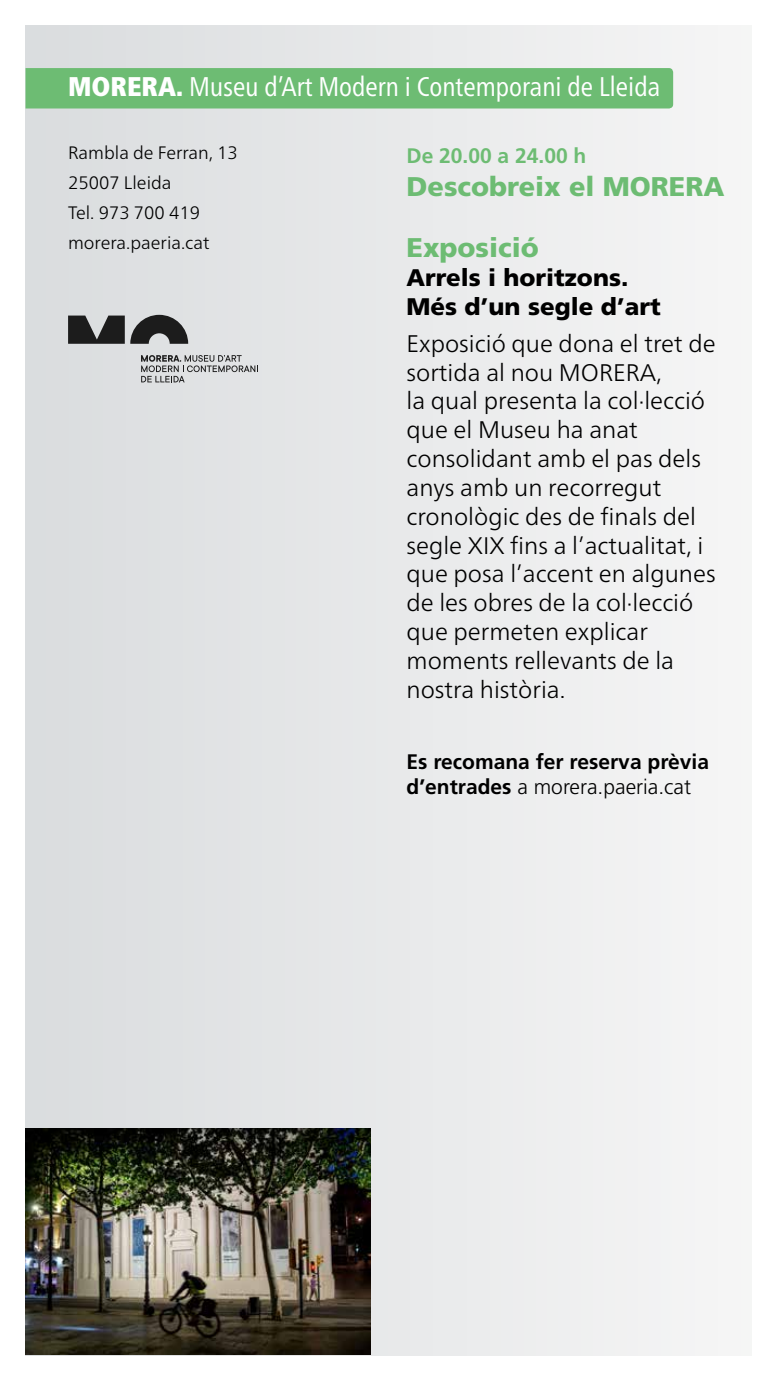
<style>
.page{position:relative;width:777px;height:1381px;background:#fff}
.page>*{position:absolute;margin:0;border:0;box-sizing:border-box;transform-origin:0 0}
.t1{font:condensed 27px "Frutiger Neue LTCYR";color:#fff}
.t2{font:900 27px "Frutiger LT Std";color:#6dbc73}
.t3{font:300 24px/28.8px "Frutiger Neue LTCYR";color:#000}
.t4{font:900 24px/28.8px "Frutiger LT Std";color:#000}
.t5{font:700 21px/25.2px "Frutiger LT Std";color:#000}
.t6{font:700 21px "Frutiger LT Std";color:#6dbc73}
.t7{font:300 18px/30px "Frutiger Neue LTCYR";color:#000}
.s1{font-family:"Frutiger LT Std";font-weight:900}
.s2{font-weight:300}
</style>
<div class="page">
<div style="left:26px;top:26px;width:725px;height:1329px;background:linear-gradient(to right,#d9dcde,#f6f5f5)"></div>
<svg style="left:68px;top:315px;width:120px;height:29px;background:#545555"></svg>
<svg style="left:141px;top:355px;width:117px;height:27px;background:#b6b7b8"></svg>
<img style="left:26px;top:1127px;width:344px;height:227px">
<div style="left:26px;top:68px;width:647px;height:40px;background:#6dbc73"></div>
<p class="t1" style="left:68px;top:71px;width:593px"><span class="s1">MORERA.</span> Museu d’Art Modern i Contemporani de Lleida</p>
<p class="t7" style="left:68px;top:137px;width:171px">Rambla de Ferran, 13<br>25007 Lleida<br>Tel. 973 700 419 morera.paeria.cat</p>
<p class="t6" style="left:406px;top:144px;width:181px">De 20.00 a 24.00 h</p>
<p class="t2" style="left:406px;top:170px;width:319px">Descobreix el MORERA</p>
<p class="t2" style="left:406px;top:231px;width:134px">Exposició</p>
<p class="t4" style="left:406px;top:263px;width:256px">Arrels i horitzons.<br>Més d’un segle d’art</p>
<p class="t3" style="left:406px;top:329px;width:311px">Exposició que dona el tret de sortida al nou MORERA,<br>la qual presenta la col·lecció que el Museu ha anat consolidant amb el pas dels anys amb un recorregut cronològic des de finals del segle XIX fins a l’actualitat, i que posa l’accent en algunes de les obres de la col·lecció que permeten explicar moments rellevants de la nostra història.</p>
<p class="t5" style="left:406px;top:748px;width:304px">Es recomana fer reserva prèvia d’entrades <span class="s2">a morera.paeria.cat</span></p>
</div>
